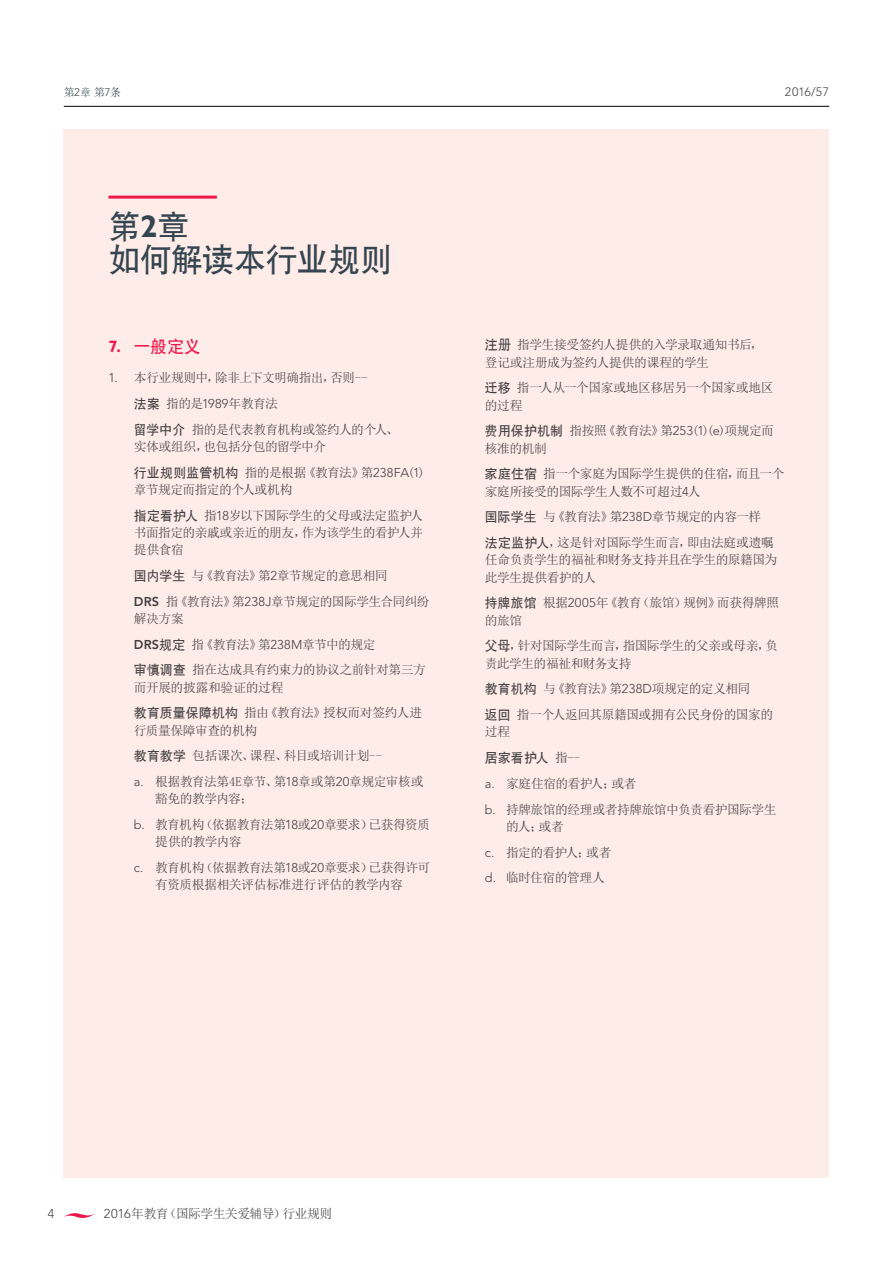
<style>
.page{position:relative;width:893px;height:1263px;background:#fff}
.page>*{position:absolute;margin:0;border:0;box-sizing:border-box;transform-origin:0 0}
.H1_Chin{font:31.5px/33px "SIL Hei Med Jian";letter-spacing:.005em;color:#34454f}
.t1{font:16.5px "SIL Hei Med Jian";color:#ed174c}
.Body_indented_Chin{font:12.75px/17.2px "Sim Sun";letter-spacing:-.035em;color:#414042}
.Body_indented_Chin-2{font:12.75px "Sim Sun";letter-spacing:-.06em;color:#414042}
.Body_indented_Chin-3{font:12.75px "Sim Sun";letter-spacing:-.055em;color:#414042}
.Body_indented_Chin-4{font:12.75px "SIL Hei Med Jian";letter-spacing:.02em;color:#414042}
.t2{font:300 12.75px "Avenir LT Pro";color:#414042}
.t3{font:300 12.15px "Avenir LT Pro";letter-spacing:.035em;color:#414042}
.Body{font:10.95px "Sim Sun";color:#34454f}
.s1{font-family:"Avenir LT Pro";font-weight:300;color:#414042}
.s2{font-family:"Avenir LT Pro";font-weight:300}
.s3{font-family:"Gill Sans Maori";font-weight:700}
.s4{font-family:"SIL Hei Med Jian"}
.s5{font-family:"Avenir LT Pro";font-weight:800}
.s6{font-family:"Sim Sun"}
</style>
<div class="page">
<hr style="left:64px;top:106px;width:765px;height:1px;background:#000">
<div style="left:64px;top:130px;width:765px;height:1048px;background:#feece8"></div>
<svg style="left:64px;top:1213px;width:30px;height:5px"></svg>
<hr style="left:108px;top:196px;width:109px;height:3px;background:#ed174c">
<p class="Body" style="left:64px;top:87px;width:59px">第<span class="s1">2</span>章第<span class="s2">7</span>条</p>
<p class="H1_Chin" style="left:108px;top:207px;width:285px">第<span class="s3">2</span>章<br>如何解读本行业规则</p>
<p class="t1" style="left:108px;top:335px;width:94px"><span class="s3">7.</span> 一般定义</p>
<p class="Body_indented_Chin" style="left:108px;top:369px;width:261px"><span class="s2">1.</span> 本行业规则中，除非上下文明确指出，否则--</p>
<p class="Body_indented_Chin" style="left:134px;top:395px;width:145px"><span class="s4">法案</span> 指的是<span class="s2">1989</span>年教育法</p>
<p class="Body_indented_Chin" style="left:134px;top:420px;width:266px"><span class="s4">留学中介</span> 指的是代表教育机构或签约人的个人、实体或组织，也包括分包的留学中介</p>
<p class="Body_indented_Chin" style="left:134px;top:463px;width:292px"><span class="s4">行业规则监管机构</span> 指的是根据《教育法》第<span class="s2">238FA</span>(<span class="s2">1</span>)章节规定而指定的个人或机构</p>
<p class="Body_indented_Chin" style="left:134px;top:506px;width:291px;text-align:justify"><span class="s4">指定看护人</span> 指<span class="s2">18</span>岁以下国际学生的父母或法定监护人书面指定的亲戚或亲近的朋友，作为该学生的看护人并提供食宿</p>
<p class="Body_indented_Chin" style="left:134px;top:567px;width:255px"><span class="s4">国内学生</span> 与《教育法》第<span class="s2">2</span>章节规定的意思相同</p>
<p class="Body_indented_Chin" style="left:134px;top:592px;width:297px"><span class="s5">DRS</span> 指《教育法》第<span class="s2">238J</span>章节规定的国际学生合同纠纷解决方案</p>
<p class="Body_indented_Chin-3" style="left:134px;top:638px;width:243px"><span class="s5">DRS</span><span class="s4">规定</span> 指《教育法》第<span class="s2">238M</span>章节中的规定</p>
<p class="Body_indented_Chin" style="left:134px;top:661px;width:293px"><span class="s4">审慎调查</span> 指在达成具有约束力的协议之前针对第三方而开展的披露和验证的过程</p>
<p class="Body_indented_Chin" style="left:134px;top:704px;width:290px"><span class="s4">教育质量保障机构</span> 指由《教育法》授权而对签约人进行质量保障审查的机构</p>
<p class="Body_indented_Chin" style="left:134px;top:747px;width:250px"><span class="s4">教育教学</span> 包括课次、课程、科目或培训计划--</p>
<p class="Body_indented_Chin" style="left:155px;top:773px;width:270px;text-indent:-21px"><span class="s2">a.</span> 根据教育法第4E章节、第<span class="s2">18</span>章或第<span class="s2">20</span>章规定审核或豁免的教学内容；</p>
<p class="Body_indented_Chin" style="left:155px;top:816px;width:276px;text-indent:-21px"><span class="s2">b.</span> 教育机构（依据教育法第<span class="s2">18</span>或<span class="s2">20</span>章要求）已获得资质提供的教学内容</p>
<p class="Body_indented_Chin" style="left:134px;top:859px;width:298px;text-align:center"><span class="s2">c.</span> 教育机构（依据教育法第<span class="s2">18</span>或<span class="s2">20</span>章要求）已获得许可有资质根据相关评估标准进行评估的教学内容</p>
<p class="t3" style="left:785px;top:85px;width:46px">2016/57</p>
<p class="Body_indented_Chin" style="left:485px;top:336px;width:280px"><span class="s4">注册</span> 指学生接受签约人提供的入学录取通知书后，登记或注册成为签约人提供的课程的学生</p>
<p class="Body_indented_Chin" style="left:485px;top:379px;width:290px"><span class="s4">迁移</span> 指一人从一个国家或地区移居另一个国家或地区的过程</p>
<p class="Body_indented_Chin" style="left:485px;top:422px;width:291px"><span class="s4">费用保护机制</span> 指按照《教育法》第<span class="s2">253</span>(<span class="s2">1</span>)(<span class="s2">e</span>)项规定而核准的机制</p>
<p class="Body_indented_Chin" style="left:485px;top:465px;width:301px"><span class="s4">家庭住宿</span> 指一个家庭为国际学生提供的住宿，而且一个家庭所接受的国际学生人数不可超过<span class="s2">4</span>人</p>
<p class="Body_indented_Chin-2" style="left:485px;top:510px;width:278px"><span class="s4">国际学生</span> 与《教育法》第<span class="s2">238D</span>章节规定的内容一样</p>
<p class="Body_indented_Chin" style="left:485px;top:534px;width:294px"><span class="s4">法定监护人</span>，这是针对国际学生而言，即由法庭或遗嘱任命负责学生的福祉和财务支持并且在学生的原籍国为此学生提供看护的人</p>
<p class="Body_indented_Chin" style="left:485px;top:594px;width:296px"><span class="s4">持牌旅馆</span> 根据<span class="s2">2005</span>年《教育（旅馆）规例》而获得牌照的旅馆</p>
<p class="Body_indented_Chin" style="left:485px;top:637px;width:295px"><span class="s4">父母</span>，针对国际学生而言，指国际学生的父亲或母亲，负责此学生的福祉和财务支持</p>
<p class="Body_indented_Chin" style="left:485px;top:680px;width:267px"><span class="s4">教育机构</span> 与《教育法》第<span class="s2">238D</span>项规定的定义相同</p>
<p class="Body_indented_Chin" style="left:485px;top:706px;width:290px"><span class="s4">返回</span> 指一个人返回其原籍国或拥有公民身份的国家的过程</p>
<p class="Body_indented_Chin-4" style="left:485px;top:749px;width:97px">居家看护人 <span class="s6">指--</span></p>
<p class="Body_indented_Chin" style="left:485px;top:775px;width:153px"><span class="s2">a.</span> 家庭住宿的看护人；或者</p>
<p class="Body_indented_Chin" style="left:506px;top:800px;width:272px;text-indent:-21px"><span class="s2">b.</span> 持牌旅馆的经理或者持牌旅馆中负责看护国际学生的人；或者</p>
<p class="Body_indented_Chin" style="left:485px;top:843px;width:128px"><span class="s2">c.</span> 指定的看护人；或者</p>
<p class="Body_indented_Chin" style="left:485px;top:869px;width:122px"><span class="s2">d.</span> 临时住宿的管理人</p>
<p class="t2" style="left:48px;top:1206px;width:8px">4</p>
<p class="Body_indented_Chin" style="left:104px;top:1205px;width:230px"><span class="s2">2016</span>年教育（国际学生关爱辅导）行业规则</p>
</div>
